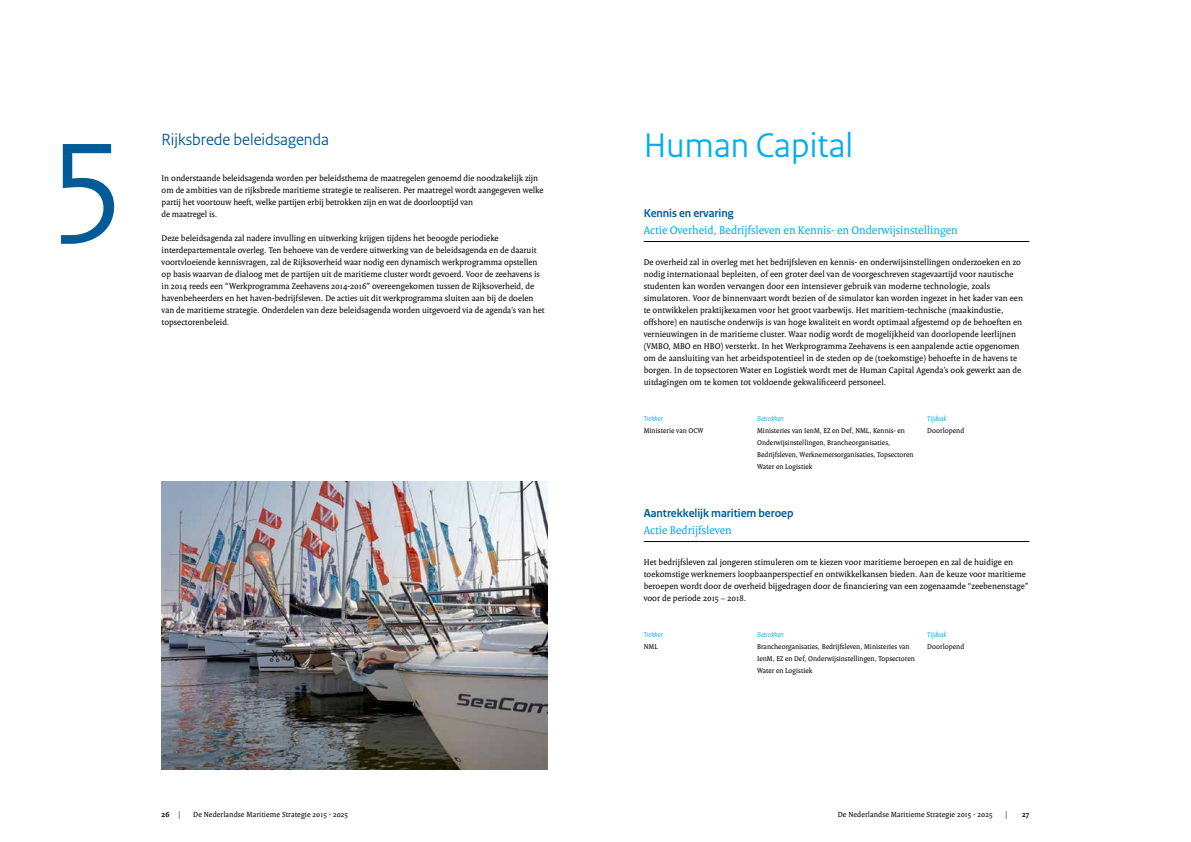
<style>
.page{position:relative;width:1191px;height:842px;background:#fff}
.page>*{position:absolute;margin:0;border:0;box-sizing:border-box;transform-origin:0 0}
.t1{font:150px "Rijksoverheid Sans";color:#005b96}
.t2{font:36px "Rijksoverheid Sans";letter-spacing:.005em;color:#00aeef}
.t3{font:17px "Rijksoverheid Sans";color:#005b96}
.t4{font:12px "Rijksoverheid Serif";color:#00aeef}
.t5{font:700 12px "Rijksoverheid Sans";color:#005b96}
.t6{font:9px/12px "Rijksoverheid Serif";letter-spacing:.005em;color:#000}
.t7{font:8px "Rijksoverheid Serif";letter-spacing:.01em;color:#000}
.t8{font:700 8px "Rijksoverheid Serif";color:#000}
.t9{font:7.5px/12px "Rijksoverheid Serif";color:#000}
.t10{font:italic 7.5px "Rijksoverheid Sans";color:#00aeef}
.t11{font:italic 7.5px "Rijksoverheid Serif";letter-spacing:.005em;color:#00aeef}
.s1{font-weight:400}
</style>
<div class="page">
<hr style="left:643px;top:241px;width:386px;height:1px;background:#000">
<hr style="left:643px;top:541px;width:386px;height:1px;background:#000">
<img style="left:162px;top:481px;width:385px;height:288px">
<h1 class="t1" style="left:50px;top:82px;width:78px">5</h1>
<h3 class="t3" style="left:162px;top:130px;width:169px">Rijksbrede beleidsagenda</h3>
<p class="t6" style="left:162px;top:172px;width:383px">In onderstaande beleidsagenda worden per beleidsthema de maatregelen genoemd die noodzakelijk zijn om de ambities van de rijksbrede maritieme strategie te realiseren. Per maatregel wordt aangegeven welke partij het voortouw heeft, welke partijen erbij betrokken zijn en wat de doorlooptijd van<br>de maatregel is.</p>
<p class="t6" style="left:162px;top:232px;width:384px">Deze beleidsagenda zal nadere invulling en uitwerking krijgen tijdens het beoogde periodieke interdepartementale overleg. Ten behoeve van de verdere uitwerking van de beleidsagenda en de daaruit voortvloeiende kennisvragen, zal de Rijksoverheid waar nodig een dynamisch werkprogramma opstellen op basis waarvan de dialoog met de partijen uit de maritieme cluster wordt gevoerd. Voor de zeehavens is in 2014 reeds een “Werkprogramma Zeehavens 2014-2016” overeengekomen tussen de Rijksoverheid, de havenbeheerders en het haven-bedrijfsleven. De acties uit dit werkprogramma sluiten aan bij de doelen van de maritieme strategie. Onderdelen van deze beleidsagenda worden uitgevoerd via de agenda’s van het topsectorenbeleid.</p>
<h2 class="t2" style="left:643px;top:125px;width:211px">Human Capital</h2>
<h3 class="t5" style="left:643px;top:207px;width:91px">Kennis en ervaring</h3>
<h3 class="t4" style="left:643px;top:223px;width:315px">Actie Overheid, Bedrijfsleven en Kennis- en Onderwijsinstellingen</h3>
<p class="t6" style="left:643px;top:256px;width:381px">De overheid zal in overleg met het bedrijfsleven en kennis- en onderwijsinstellingen onderzoeken en zo nodig internationaal bepleiten, of een groter deel van de voorgeschreven stagevaartijd voor nautische studenten kan worden vervangen door een intensiever gebruik van moderne technologie, zoals simulatoren. Voor de binnenvaart wordt bezien of de simulator kan worden ingezet in het kader van een te ontwikkelen praktijkexamen voor het groot vaarbewijs. Het maritiem-technische (maakindustie, offshore) en nautische onderwijs is van hoge kwaliteit en wordt optimaal afgestemd op de behoeften en vernieuwingen in de maritieme cluster. Waar nodig wordt de mogelijkheid van doorlopende leerlijnen (VMBO, MBO en HBO) versterkt. In het Werkprogramma Zeehavens is een aanpalende actie opgenomen om de aansluiting van het arbeidspotentieel in de steden op de (toekomstige) behoefte in de havens te borgen. In de topsectoren Water en Logistiek wordt met de Human Capital Agenda’s ook gewerkt aan de uitdagingen om te komen tot voldoende gekwalificeerd personeel.</p>
<p class="t10" style="left:643px;top:415px;width:21px">Trekker</p>
<p class="t9" style="left:643px;top:425px;width:61px">Ministerie van OCW</p>
<p class="t10" style="left:757px;top:415px;width:28px">Betrokken</p>
<p class="t9" style="left:757px;top:425px;width:158px">Ministeries van IenM, EZ en Def, NML, Kennis- en Onderwijsinstellingen, Brancheorganisaties, Bedrijfsleven, Werknemersorganisaties, Topsectoren Water en Logistiek</p>
<p class="t11" style="left:927px;top:414px;width:20px">Tijdvak</p>
<p class="t9" style="left:927px;top:425px;width:38px">Doorlopend</p>
<h3 class="t5" style="left:643px;top:507px;width:151px">Aantrekkelijk maritiem beroep</h3>
<h3 class="t4" style="left:643px;top:523px;width:90px">Actie Bedrijfsleven</h3>
<p class="t6" style="left:643px;top:556px;width:386px">Het bedrijfsleven zal jongeren stimuleren om te kiezen voor maritieme beroepen en zal de huidige en toekomstige werknemers loopbaanperspectief en ontwikkelkansen bieden. Aan de keuze voor maritieme beroepen wordt door de overheid bijgedragen door de financiering van een zogenaamde “zeebenenstage” voor de periode 2015 – 2018.</p>
<p class="t10" style="left:643px;top:631px;width:21px">Trekker</p>
<p class="t9" style="left:643px;top:641px;width:16px">NML</p>
<p class="t10" style="left:757px;top:631px;width:28px">Betrokken</p>
<p class="t9" style="left:757px;top:641px;width:159px">Brancheorganisaties, Bedrijfsleven, Ministeries van<br>IenM, EZ en Def, Onderwijsinstellingen, Topsectoren<br>Water en Logistiek</p>
<p class="t11" style="left:927px;top:630px;width:20px">Tijdvak</p>
<p class="t9" style="left:927px;top:641px;width:38px">Doorlopend</p>
<p class="t8" style="left:162px;top:810px;width:20px">26 <span class="s1">|</span></p>
<p class="t7" style="left:193px;top:810px;width:156px">De Nederlandse Maritieme Strategie 2015 - 2025</p>
<p class="t7" style="left:837px;top:810px;width:156px">De Nederlandse Maritieme Strategie 2015 - 2025</p>
<p class="t7" style="left:1005px;top:810px;width:4px">|</p>
<p class="t8" style="left:1022px;top:810px;width:9px">27</p>
</div>
